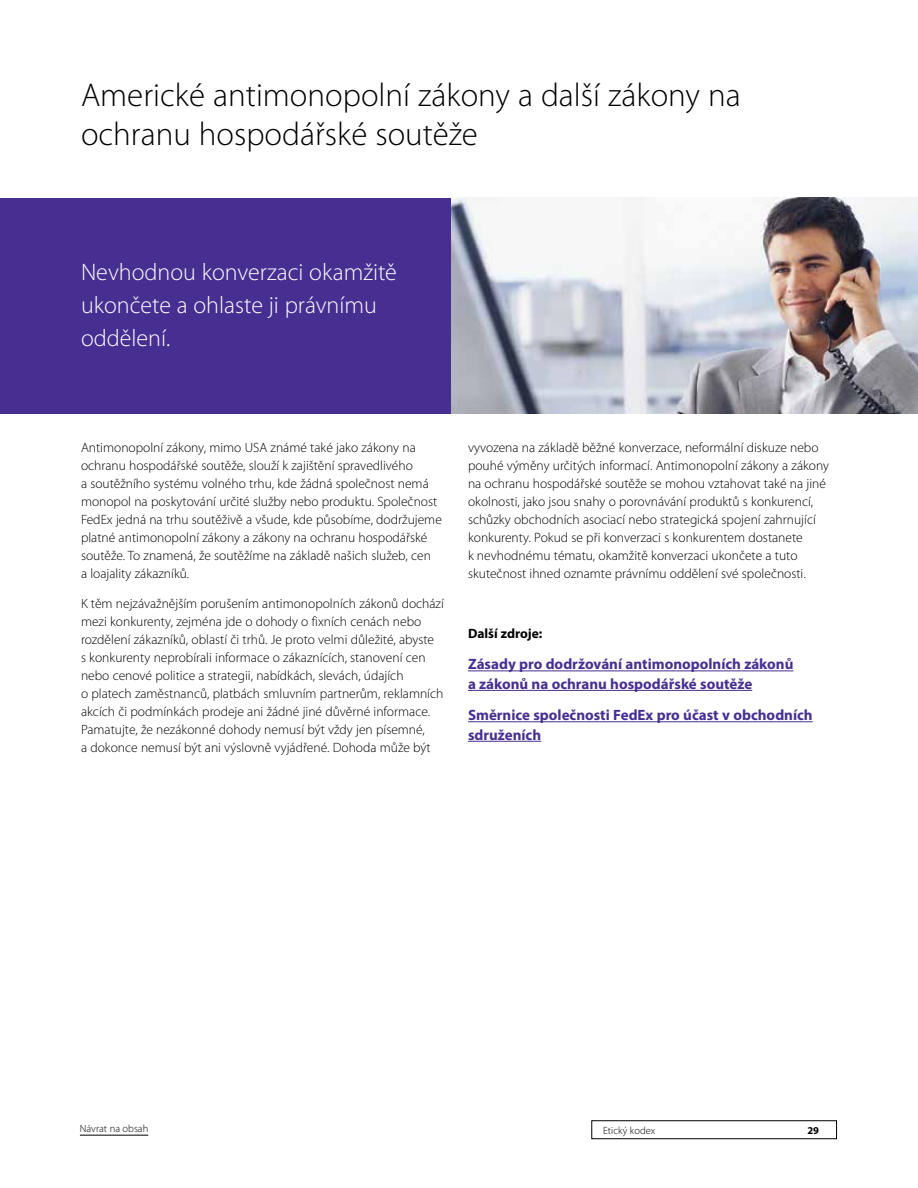
<style>
.page{position:relative;width:918px;height:1188px;background:#fff}
.page>*{position:absolute;margin:0;border:0;box-sizing:border-box;transform-origin:0 0}
.t1{font:300 33px/39.6px "Myriad Pro";color:#000}
.t2{font:300 24px/33px "Myriad Pro";color:#fff}
.t3{font:700 15px/19.5px "Myriad Pro";color:#472f92}
.t4{font:300 13.5px/18px "Myriad Pro";color:#000}
.t5{font:700 13.5px "Myriad Pro";color:#000}
.t6{font:300 10.5px "Myriad Pro";color:#000}
.t7{font:700 10.5px "Myriad Pro";color:#000}
</style>
<div class="page">
<div style="left:592px;top:1121px;width:245px;height:18px;border:1px solid #000"></div>
<hr style="left:80px;top:1135px;width:68px;height:1px;background:#000">
<hr style="left:468px;top:671px;width:325px;height:1px;background:#472f92">
<hr style="left:468px;top:690px;width:284px;height:1px;background:#472f92">
<hr style="left:468px;top:721px;width:345px;height:1px;background:#472f92">
<hr style="left:468px;top:741px;width:73px;height:1px;background:#472f92">
<div style="left:0;top:198px;width:470px;height:216px;background:#472f92"></div>
<img style="left:452px;top:198px;width:466px;height:216px">
<h1 class="t1" style="left:81px;top:75px;width:661px">Americké antimonopolní zákony a další zákony na ochranu hospodářské soutěže</h1>
<h2 class="t2" style="left:81px;top:255px;width:317px">Nevhodnou konverzaci okamžitě ukončete a ohlaste ji právnímu oddělení.</h2>
<p class="t4" style="left:81px;top:439px;width:362px">Antimonopolní zákony, mimo USA známé také jako zákony na ochranu hospodářské soutěže, slouží k zajištění spravedlivého<br>a soutěžního systému volného trhu, kde žádná společnost nemá monopol na poskytování určité služby nebo produktu. Společnost FedEx jedná na trhu soutěživě a všude, kde působíme, dodržujeme platné antimonopolní zákony a zákony na ochranu hospodářské soutěže. To znamená, že soutěžíme na základě našich služeb, cen<br>a loajality zákazníků.</p>
<p class="t4" style="left:81px;top:594px;width:364px">K těm nejzávažnějším porušením antimonopolních zákonů dochází mezi konkurenty, zejména jde o dohody o fixních cenách nebo rozdělení zákazníků, oblastí či trhů. Je proto velmi důležité, abyste<br>s konkurenty neprobírali informace o zákaznících, stanovení cen nebo cenové politice a strategii, nabídkách, slevách, údajích<br>o platech zaměstnanců, platbách smluvním partnerům, reklamních akcích či podmínkách prodeje ani žádné jiné důvěrné informace.<br>Pamatujte, že nezákonné dohody nemusí být vždy jen písemné,<br>a dokonce nemusí být ani výslovně vyjádřené. Dohoda může být</p>
<p class="t4" style="left:468px;top:439px;width:363px">vyvozena na základě běžné konverzace, neformální diskuze nebo pouhé výměny určitých informací. Antimonopolní zákony a zákony na ochranu hospodářské soutěže se mohou vztahovat také na jiné okolnosti, jako jsou snahy o porovnávání produktů s konkurencí, schůzky obchodních asociací nebo strategická spojení zahrnující konkurenty. Pokud se při konverzaci s konkurentem dostanete<br>k nevhodnému tématu, okamžitě konverzaci ukončete a tuto skutečnost ihned oznamte právnímu oddělení své společnosti.</p>
<p class="t5" style="left:468px;top:625px;width:76px">Další zdroje:</p>
<p class="t3" style="left:468px;top:654px;width:327px">Zásady pro dodržování antimonopolních zákonů a zákonů na ochranu hospodářské soutěže</p>
<p class="t3" style="left:468px;top:705px;width:346px">Směrnice společnosti FedEx pro účast v obchodních sdruženích</p>
<p class="t6" style="left:80px;top:1122px;width:70px">Návrat na obsah</p>
<p class="t6" style="left:603px;top:1124px;width:54px">Etický kodex</p>
<p class="t7" style="left:807px;top:1123px;width:13px">29</p>
</div>
